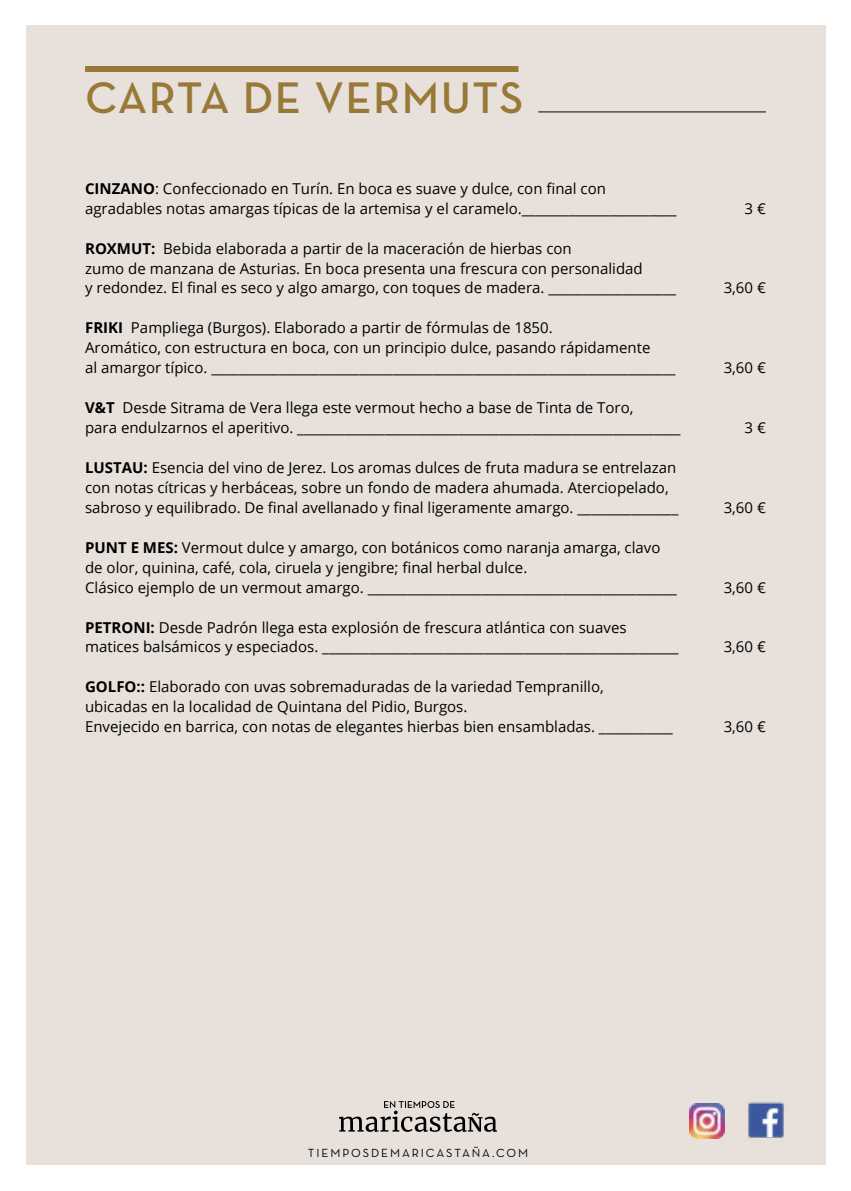
<style>
.page{position:relative;width:851px;height:1191px;background:#fff}
.page>*{position:absolute;margin:0;border:0;box-sizing:border-box;transform-origin:0 0}
.t1{font:600 45px "Neutra Text";letter-spacing:.03em;color:#997938}
.t2{font:15px/20px "Open Sans";color:#000}
.t3{font:12px "Neutra Text";letter-spacing:.16em;color:#000}
.s1{font-weight:700}
</style>
<div class="page">
<div style="left:26px;top:26px;width:799px;height:1139px;background:#e8e1db"></div>
<svg style="left:339px;top:1101px;width:158px;height:30px"></svg>
<img style="left:689px;top:1103px;width:35px;height:35px">
<img style="left:748px;top:1101px;width:36px;height:37px">
<hr style="left:538px;top:112px;width:227px;height:1px;background:#000">
<div style="left:85px;top:66px;width:433px;height:6px;background:#997938"></div>
<h1 class="t1" style="left:85px;top:70px;width:439px">CARTA DE VERMUTS</h1>
<p class="t2" style="left:85px;top:178px;width:593px"><span class="s1">CINZANO</span>: Confeccionado en Turín. En boca es suave y dulce, con final con agradables notas amargas típicas de la artemisa y el caramelo._______________________</p>
<p class="t2" style="left:85px;top:238px;width:592px"><span class="s1">ROXMUT:</span> Bebida elaborada a partir de la maceración de hierbas con<br>zumo de manzana de Asturias. En boca presenta una frescura con personalidad<br>y redondez. El final es seco y algo amargo, con toques de madera. ___________________</p>
<p class="t2" style="left:85px;top:317px;width:591px"><span class="s1">FRIKI</span> Pampliega (Burgos). Elaborado a partir de fórmulas de 1850.<br>Aromático, con estructura en boca, con un principio dulce, pasando rápidamente<br>al amargor típico. _____________________________________________________________________</p>
<p class="t2" style="left:85px;top:397px;width:597px"><span class="s1">V&amp;T</span> Desde Sitrama de Vera llega este vermout hecho a base de Tinta de Toro,<br>para endulzarnos el aperitivo. _________________________________________________________</p>
<p class="t2" style="left:85px;top:457px;width:594px"><span class="s1">LUSTAU:</span> Esencia del vino de Jerez. Los aromas dulces de fruta madura se entrelazan con notas cítricas y herbáceas, sobre un fondo de madera ahumada. Aterciopelado, sabroso y equilibrado. De final avellanado y final ligeramente amargo. _______________</p>
<p class="t2" style="left:85px;top:537px;width:593px"><span class="s1">PUNT E MES:</span> Vermout dulce y amargo, con botánicos como naranja amarga, clavo de olor, quinina, café, cola, ciruela y jengibre; final herbal dulce.<br>Clásico ejemplo de un vermout amargo. ______________________________________________</p>
<p class="t2" style="left:85px;top:616px;width:595px"><span class="s1">PETRONI:</span> Desde Padrón llega esta explosión de frescura atlántica con suaves matices balsámicos y especiados. _____________________________________________________</p>
<p class="t2" style="left:85px;top:676px;width:589px"><span class="s1">GOLFO::</span> Elaborado con uvas sobremaduradas de la variedad Tempranillo,<br>ubicadas en la localidad de Quintana del Pidio, Burgos.<br>Envejecido en barrica, con notas de elegantes hierbas bien ensambladas. ___________</p>
<p class="t2" style="left:744px;top:198px;width:23px">3 €</p>
<p class="t2" style="left:723px;top:278px;width:44px">3,60 €</p>
<p class="t2" style="left:723px;top:357px;width:44px">3,60 €</p>
<p class="t2" style="left:744px;top:417px;width:23px">3 €</p>
<p class="t2" style="left:723px;top:497px;width:44px">3,60 €</p>
<p class="t2" style="left:723px;top:577px;width:44px">3,60 €</p>
<p class="t2" style="left:723px;top:636px;width:44px">3,60 €</p>
<p class="t2" style="left:723px;top:716px;width:44px">3,60 €</p>
<p class="t3" style="left:308px;top:1145px;width:222px">TIEMPOSDEMARICASTAÑA.COM</p>
</div>
